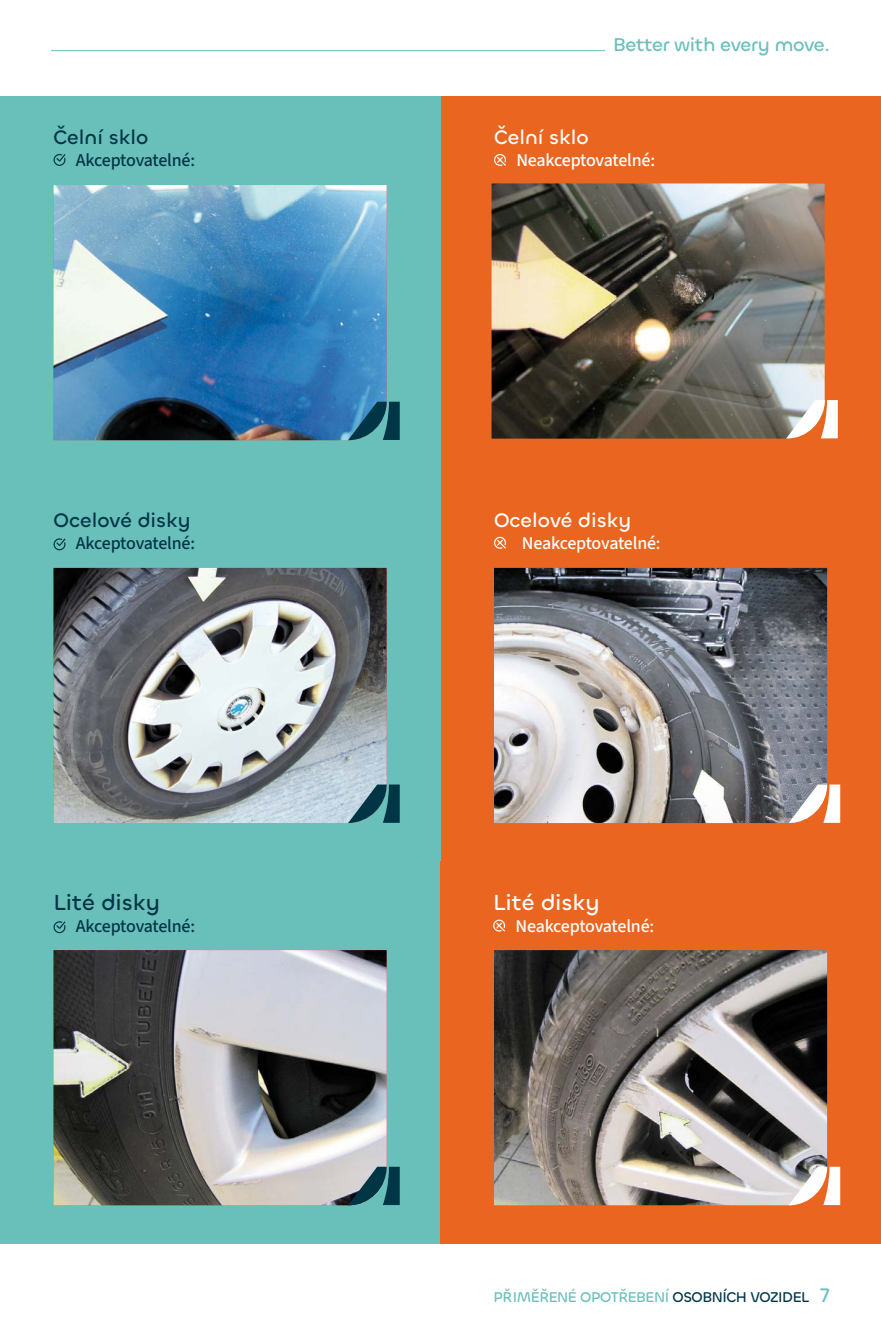
<style>
.page{position:relative;width:881px;height:1340px;background:#fff}
.page>*{position:absolute;margin:0;border:0;box-sizing:border-box;transform-origin:0 0}
.nadpis_k_odstavcovému_textu{font:500 22.5px "Chillax";color:#003546}
.nadpis_k_odstavcovému_textu-2{font:500 22.5px "Chillax";color:#fff}
.nadpis_k_odstavcovému_textu-3{font:500 20.25px "Chillax";color:#fff}
.nadpis_k_odstavcovému_textu-4{font:500 20.25px "Chillax";color:#003546}
.t1{font:500 19.12px "Chillax";letter-spacing:-.02em;color:#69c0bb}
.text_s_odrážkou__small_size{font:500 18px "Source Sans 3";letter-spacing:-.025em;color:#fff}
.text_s_odrážkou__small_size-2{font:500 18px "Source Sans 3";letter-spacing:-.025em;color:#003546}
.t2{font:500 14.62px "Chillax";letter-spacing:-.03em;color:#69c0bb}
.s1{color:#003546}
.s2{font-size:20.25px}
</style>
<div class="page">
<hr style="left:51px;top:50px;width:554px;height:1px;background:#69c0bb">
<div style="left:440px;top:96px;width:440px;height:382px;background:#ea651f"></div>
<svg style="left:494px;top:154px;width:12px;height:12px"></svg>
<img style="left:491px;top:183px;width:333px;height:255px">
<svg style="left:785px;top:400px;width:52px;height:38px;background:#e5d3c8"></svg>
<div style="left:0;top:96px;width:440px;height:382px;background:#69c0bb"></div>
<svg style="left:53px;top:154px;width:12px;height:12px"></svg>
<img style="left:53px;top:185px;width:333px;height:255px">
<svg style="left:348px;top:401px;width:51px;height:39px;background:#26677f"></svg>
<div style="left:440px;top:478px;width:440px;height:383px;background:#ea651f"></div>
<img style="left:494px;top:568px;width:332px;height:255px">
<svg style="left:788px;top:784px;width:51px;height:39px;background:#d4c0b9"></svg>
<svg style="left:494px;top:537px;width:12px;height:12px"></svg>
<div style="left:0;top:478px;width:440px;height:383px;background:#69c0bb"></div>
<svg style="left:53px;top:538px;width:12px;height:12px"></svg>
<img style="left:53px;top:568px;width:333px;height:255px">
<svg style="left:348px;top:784px;width:51px;height:39px;background:#4c7b87"></svg>
<div style="left:0;top:861px;width:440px;height:383px;background:#69c0bb"></div>
<img style="left:53px;top:950px;width:333px;height:255px">
<svg style="left:348px;top:1166px;width:51px;height:39px;background:#4c747d"></svg>
<svg style="left:53px;top:921px;width:12px;height:12px"></svg>
<div style="left:440px;top:861px;width:440px;height:383px;background:#ea651f"></div>
<img style="left:494px;top:950px;width:332px;height:255px">
<svg style="left:788px;top:1166px;width:51px;height:39px;background:#e1ccc1"></svg>
<svg style="left:493px;top:919px;width:12px;height:12px"></svg>
<p class="nadpis_k_odstavcovému_textu-4" style="left:53px;top:125px;width:96px">Čelní sklo</p>
<p class="text_s_odrážkou__small_size-2" style="left:76px;top:148px;width:121px">Akceptovatelné:</p>
<p class="nadpis_k_odstavcovému_textu-4" style="left:53px;top:508px;width:139px">Ocelové disky</p>
<p class="text_s_odrážkou__small_size-2" style="left:76px;top:531px;width:121px">Akceptovatelné:</p>
<p class="nadpis_k_odstavcovému_textu" style="left:53px;top:888px;width:108px">Lité disky</p>
<p class="text_s_odrážkou__small_size-2" style="left:76px;top:913px;width:121px">Akceptovatelné:</p>
<p class="t1" style="left:613px;top:32px;width:218px">Better with every move.</p>
<p class="nadpis_k_odstavcovému_textu-3" style="left:494px;top:125px;width:96px">Čelní sklo</p>
<p class="text_s_odrážkou__small_size" style="left:516px;top:148px;width:140px">Neakceptovatelné:</p>
<p class="nadpis_k_odstavcovému_textu-3" style="left:494px;top:508px;width:139px">Ocelové disky</p>
<p class="text_s_odrážkou__small_size" style="left:521px;top:531px;width:140px">Neakceptovatelné:</p>
<p class="nadpis_k_odstavcovému_textu-2" style="left:493px;top:888px;width:108px">Lité disky</p>
<p class="text_s_odrážkou__small_size" style="left:515px;top:913px;width:140px">Neakceptovatelné:</p>
<p class="t2" style="left:493px;top:1287px;width:338px">PŘ IMĚŘENÉ OPOTŘEBENÍ <span class="s1">OSOBNÍCH VOZIDEL</span> <span class="s2">7</span></p>
</div>
